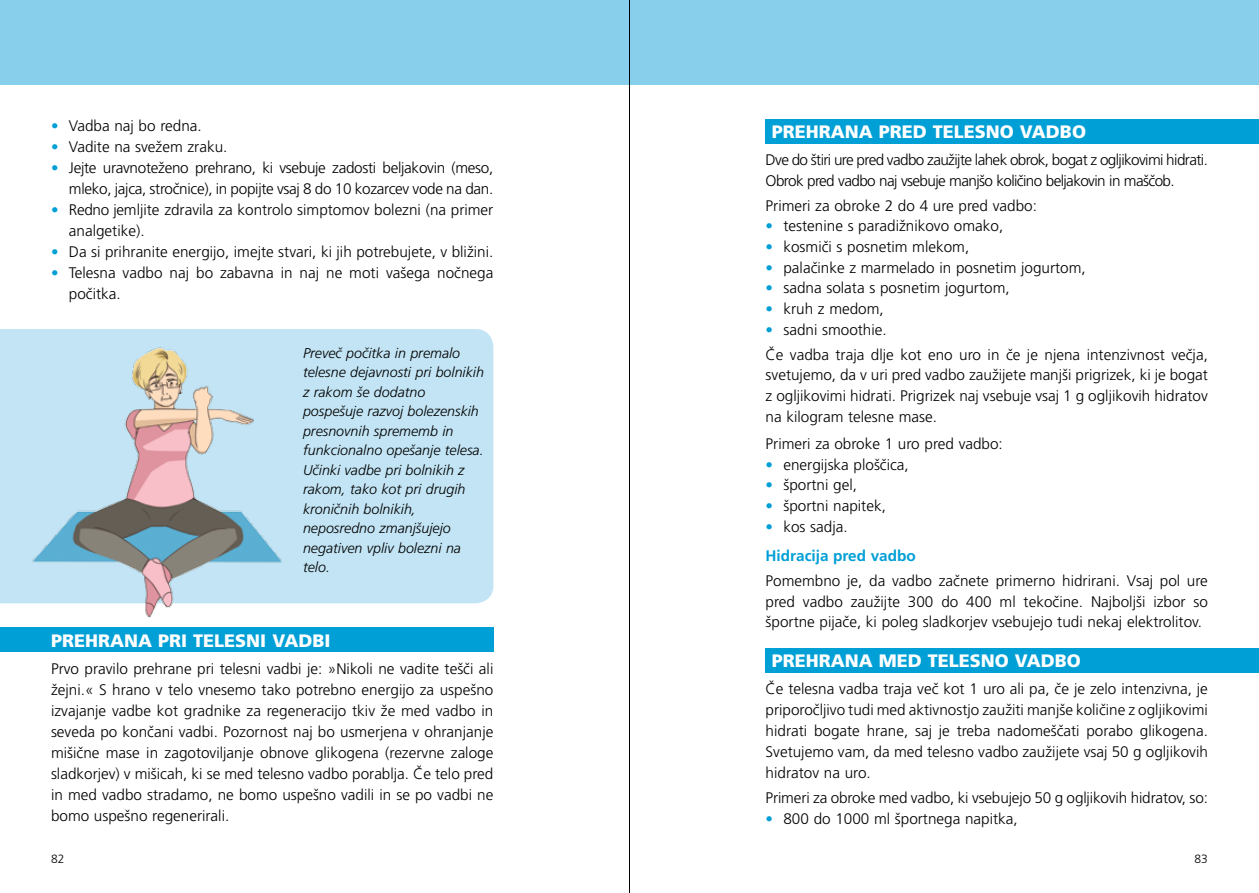
<style>
.page{position:relative;width:1259px;height:893px;background:#fff}
.page>*{position:absolute;margin:0;border:0;box-sizing:border-box;transform-origin:0 0}
.t1{font:900 18px "Frutiger CE";color:#fff}
.t2{font:300 15.3px/21px "Frutiger CE";color:#000;text-align:justify}
.t3{font:300 15.3px/20.7px "Frutiger CE";letter-spacing:-.04em;color:#000}
.t4{font:300 15.3px/21px "Frutiger CE";letter-spacing:-.02em;color:#000;text-align:right}
.t5{font:700 15.3px/29.2px "Frutiger CE";color:#009fd6}
.t6{font:italic 300 14.25px/19.5px "Frutiger CE";color:#000}
.t7{font:300 12px "Frutiger CE";color:#000}
.s1{font-size:15px;color:#009fd6}
.s2{font-weight:300;font-size:15px}
.s3{font-weight:300;color:#000}
</style>
<div class="page">
<div style="left:765px;top:119px;width:494px;height:25px;background:#009fd6"></div>
<div style="left:765px;top:648px;width:494px;height:24px;background:#009fd6"></div>
<div style="left:0;top:627px;width:493px;height:25px;background:#009fd6"></div>
<div style="left:0;top:329px;width:493px;height:274px;background:#c2e4f4"></div>
<img style="left:24px;top:330px;width:273px;height:288px">
<div style="left:0;top:0;width:1259px;height:85px;background:#88cfeb"></div>
<hr style="left:629px;top:0;width:1px;height:893px;background:#000">
<p class="t2" style="left:51px;top:115px;width:152px"><span class="s1">•</span> Vadba naj bo redna.</p>
<p class="t2" style="left:51px;top:136px;width:178px"><span class="s1">•</span> Vadite na svežem zraku.</p>
<p class="t4" style="left:51px;top:157px;width:444px"><span class="s1">•</span> Jejte uravnoteženo prehrano, ki vsebuje zadosti beljakovin (meso, mleko, jajca, stročnice), in popijte vsaj 8 do 10 kozarcev vode na dan.</p>
<p class="t2" style="left:69px;top:199px;width:426px;text-indent:-18px"><span class="s1">•</span> Redno jemljite zdravila za kontrolo simptomov bolezni (na primer analgetike).</p>
<p class="t2" style="left:51px;top:241px;width:444px"><span class="s1">•</span> Da si prihranite energijo, imejte stvari, ki jih potrebujete, v bližini.</p>
<p class="t2" style="left:69px;top:262px;width:426px;text-indent:-18px"><span class="s1">•</span> Telesna vadbo naj bo zabavna in naj ne moti vašega nočnega počitka.</p>
<p class="t6" style="left:303px;top:343px;width:182px">Preveč počitka in premalo telesne dejavnosti pri bolnikih z rakom še dodatno pospešuje razvoj bolezenskih presnovnih sprememb in funkcionalno opešanje telesa.<br>Učinki vadbe pri bolnikih z rakom, tako kot pri drugih kroničnih bolnikih, neposredno zmanjšujejo negativen vpliv bolezni na telo.</p>
<p class="t1" style="left:51px;top:630px;width:281px">PREHRANA PRI TELESNI VADBI</p>
<p class="t2" style="left:51px;top:658px;width:444px">Prvo pravilo prehrane pri telesni vadbi je: »Nikoli ne vadite tešči ali žejni.« S hrano v telo vnesemo tako potrebno energijo za uspešno izvajanje vadbe kot gradnike za regeneracijo tkiv že med vadbo in seveda po končani vadbi. Pozornost naj bo usmerjena v ohranjanje mišične mase in zagotoviljanje obnove glikogena (rezervne zaloge sladkorjev) v mišicah, ki se med telesno vadbo porablja. Če telo pred in med vadbo stradamo, ne bomo uspešno vadili in se po vadbi ne bomo uspešno regenerirali.</p>
<p class="t1" style="left:771px;top:121px;width:316px">PREHRANA PRED TELESNO VADBO</p>
<p class="t3" style="left:765px;top:149px;width:444px">Dve do štiri ure pred vadbo zaužijte lahek obrok, bogat z ogljikovimi hidrati.<br>Obrok pred vadbo naj vsebuje manjšo količino beljakovin in maščob.</p>
<p class="t2" style="left:765px;top:195px;width:273px">Primeri za obroke 2 do 4 ure pred vadbo:</p>
<p class="t2" style="left:765px;top:215px;width:239px"><span class="s1">•</span> testenine s paradižnikovo omako,</p>
<p class="t2" style="left:765px;top:236px;width:205px"><span class="s1">•</span> kosmiči s posnetim mlekom,</p>
<p class="t2" style="left:765px;top:257px;width:322px"><span class="s1">•</span> palačinke z marmelado in posnetim jogurtom,</p>
<p class="t2" style="left:765px;top:277px;width:246px"><span class="s1">•</span> sadna solata s posnetim jogurtom,</p>
<p class="t2" style="left:765px;top:298px;width:120px"><span class="s1">•</span> kruh z medom,</p>
<p class="t2" style="left:765px;top:317px;width:444px;line-height:24.9px"><span class="s1">•</span> sadni smoothie.<br>Če vadba traja dlje kot eno uro in če je njena intenzivnost večja,</p>
<p class="t2" style="left:765px;top:365px;width:444px">svetujemo, da v uri pred vadbo zaužijete manjši prigrizek, ki je bogat z ogljikovimi hidrati. Prigrizek naj vsebuje vsaj 1 g ogljikovih hidratov na kilogram telesne mase.</p>
<p class="t2" style="left:765px;top:433px;width:239px">Primeri za obroke 1 uro pred vadbo:</p>
<p class="t2" style="left:765px;top:454px;width:145px"><span class="s1">•</span> energijska ploščica,</p>
<p class="t2" style="left:765px;top:474px;width:93px"><span class="s1">•</span> športni gel,</p>
<p class="t2" style="left:765px;top:495px;width:122px"><span class="s1">•</span> športni napitek,</p>
<p class="t5" style="left:765px;top:512px;width:152px"><span class="s2">•</span> <span class="s3">kos sadja.<br></span>Hidracija pred vadbo</p>
<p class="t2" style="left:765px;top:570px;width:444px">Pomembno je, da vadbo začnete primerno hidrirani. Vsaj pol ure pred vadbo zaužijte 300 do 400 ml tekočine. Najboljši izbor so športne pijače, ki poleg sladkorjev vsebujejo tudi nekaj elektrolitov.</p>
<p class="t1" style="left:771px;top:650px;width:311px">PREHRANA MED TELESNO VADBO</p>
<p class="t2" style="left:765px;top:678px;width:444px">Če telesna vadba traja več kot 1 uro ali pa, če je zelo intenzivna, je priporočljivo tudi med aktivnostjo zaužiti manjše količine z ogljikovimi hidrati bogate hrane, saj je treba nadomeščati porabo glikogena.<br>Svetujemo vam, da med telesno vadbo zaužijete vsaj 50 g ogljikovih hidratov na uro.</p>
<p class="t2" style="left:765px;top:787px;width:444px">Primeri za obroke med vadbo, ki vsebujejo 50 g ogljikovih hidratov, so:</p>
<p class="t2" style="left:765px;top:808px;width:254px"><span class="s1">•</span> 800 do 1000 ml športnega napitka,</p>
<p class="t7" style="left:51px;top:851px;width:15px">82</p>
<p class="t7" style="left:1194px;top:851px;width:15px">83</p>
</div>
